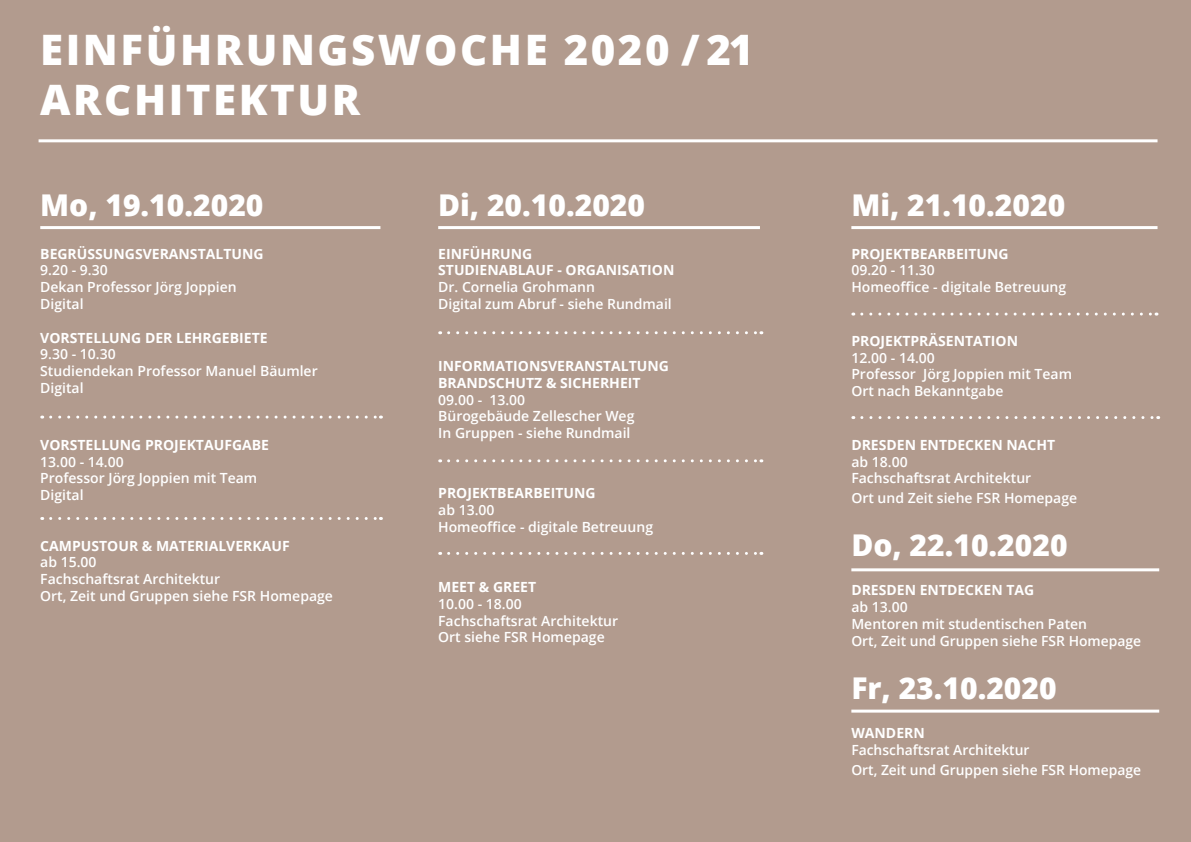
<style>
.page{position:relative;width:1191px;height:842px;background:#b29b8e}
.page>*{position:absolute;margin:0;border:0;box-sizing:border-box;transform-origin:0 0}
.t1{font:800 42px "Open Sans";letter-spacing:.06em;color:#fff}
.t2{font:800 30px "Open Sans";color:#fff}
.t3{font:600 14px "Open Sans";color:#fff}
.t4{font:700 14px/16.8px "Open Sans";color:#fff}
.s1{font-weight:600}
</style>
<div class="page">
<hr style="left:39px;top:139px;width:1118px;height:3px;background:#fff">
<svg style="left:51px;top:416px;width:330px;height:3px"></svg>
<svg style="left:51px;top:517px;width:330px;height:3px"></svg>
<hr style="left:40px;top:226px;width:340px;height:3px;background:#fff">
<svg style="left:448px;top:331px;width:314px;height:3px"></svg>
<svg style="left:448px;top:459px;width:314px;height:3px"></svg>
<svg style="left:448px;top:552px;width:314px;height:3px"></svg>
<svg style="left:861px;top:313px;width:296px;height:3px"></svg>
<svg style="left:862px;top:416px;width:296px;height:3px"></svg>
<hr style="left:851px;top:568px;width:308px;height:3px;background:#fff">
<hr style="left:851px;top:710px;width:308px;height:3px;background:#fff">
<hr style="left:851px;top:226px;width:306px;height:3px;background:#fff">
<hr style="left:438px;top:226px;width:322px;height:3px;background:#fff">
<p class="t1" style="left:40px;top:17px;width:714px">EINFÜHRUNGSWOCHE 2020 / 21</p>
<p class="t1" style="left:40px;top:68px;width:321px">ARCHITEKTUR</p>
<p class="t2" style="left:40px;top:183px;width:225px">Mo, 19.10.2020</p>
<p class="t4" style="left:40px;top:245px;width:225px">BEGRÜSSUNGSVERANSTALTUNG</p>
<p class="t3" style="left:40px;top:261px;width:69px">9.20 - 9.30</p>
<p class="t3" style="left:40px;top:277px;width:198px">Dekan Professor Jörg Joppien</p>
<p class="t3" style="left:40px;top:294px;width:45px">Digital</p>
<p class="t4" style="left:40px;top:329px;width:229px">VORSTELLUNG DER LEHRGEBIETE</p>
<p class="t3" style="left:40px;top:345px;width:77px">9.30 - 10.30</p>
<p class="t3" style="left:40px;top:361px;width:279px">Studiendekan Professor Manuel Bäumler</p>
<p class="t3" style="left:40px;top:378px;width:45px">Digital</p>
<p class="t4" style="left:40px;top:436px;width:230px">VORSTELLUNG PROJEKTAUFGABE</p>
<p class="t3" style="left:40px;top:452px;width:85px">13.00 - 14.00</p>
<p class="t3" style="left:40px;top:469px;width:219px">Professor Jörg Joppien mit Team</p>
<p class="t3" style="left:40px;top:485px;width:45px">Digital</p>
<p class="t4" style="left:40px;top:537px;width:251px">CAMPUSTOUR &amp; MATERIALVERKAUF</p>
<p class="t3" style="left:40px;top:553px;width:58px">ab 15.00</p>
<p class="t3" style="left:40px;top:569px;width:181px">Fachschaftsrat Architektur</p>
<p class="t3" style="left:40px;top:586px;width:294px">Ort, Zeit und Gruppen siehe FSR Homepage</p>
<p class="t2" style="left:438px;top:183px;width:208px">Di, 20.10.2020</p>
<p class="t4" style="left:438px;top:245px;width:96px">EINFÜHRUNG</p>
<p class="t4" style="left:438px;top:261px;width:238px">STUDIENABLAUF - ORGANISATION</p>
<p class="t3" style="left:438px;top:277px;width:158px">Dr. Cornelia Grohmann</p>
<p class="t3" style="left:438px;top:294px;width:235px">Digital zum Abruf - siehe Rundmail</p>
<p class="t4" style="left:438px;top:357px;width:232px">INFORMATIONSVERANSTALTUNG</p>
<p class="t4" style="left:438px;top:374px;width:204px">BRANDSCHUTZ &amp; SICHERHEIT</p>
<p class="t3" style="left:438px;top:390px;width:89px">09.00 - 13.00</p>
<p class="t3" style="left:438px;top:407px;width:198px">Bürogebäude Zellescher Weg</p>
<p class="t3" style="left:438px;top:424px;width:194px">In Gruppen - siehe Rundmail</p>
<p class="t4" style="left:438px;top:484px;width:159px">PROJEKTBEARBEITUNG <span class="s1">ab 13.00</span></p>
<p class="t3" style="left:438px;top:517px;width:216px">Homeoffice - digitale Betreuung</p>
<p class="t4" style="left:438px;top:578px;width:99px">MEET &amp; GREET</p>
<p class="t3" style="left:438px;top:594px;width:85px">10.00 - 18.00</p>
<p class="t3" style="left:438px;top:611px;width:181px">Fachschaftsrat Architektur</p>
<p class="t3" style="left:438px;top:628px;width:168px">Ort siehe FSR Homepage</p>
<p class="t2" style="left:851px;top:183px;width:215px">Mi, 21.10.2020</p>
<p class="t4" style="left:851px;top:245px;width:159px">PROJEKTBEARBEITUNG</p>
<p class="t3" style="left:851px;top:261px;width:85px">09.20 - 11.30</p>
<p class="t3" style="left:851px;top:277px;width:216px">Homeoffice - digitale Betreuung</p>
<p class="t4" style="left:851px;top:332px;width:168px">PROJEKTPRÄSENTATION</p>
<p class="t3" style="left:851px;top:348px;width:85px">12.00 - 14.00</p>
<p class="t3" style="left:851px;top:365px;width:222px">Professor Jörg Joppien mit Team</p>
<p class="t3" style="left:851px;top:381px;width:154px">Ort nach Bekanntgabe</p>
<p class="t4" style="left:851px;top:436px;width:205px">DRESDEN ENTDECKEN NACHT</p>
<p class="t3" style="left:851px;top:452px;width:58px">ab 18.00</p>
<p class="t3" style="left:851px;top:469px;width:181px">Fachschaftsrat Architektur</p>
<p class="t3" style="left:851px;top:489px;width:227px">Ort und Zeit siehe FSR Homepage</p>
<p class="t2" style="left:851px;top:522px;width:218px">Do, 22.10.2020</p>
<p class="t4" style="left:851px;top:582px;width:184px">DRESDEN ENTDECKEN TAG</p>
<p class="t3" style="left:851px;top:598px;width:58px">ab 13.00</p>
<p class="t3" style="left:851px;top:614px;width:237px">Mentoren mit studentischen Paten</p>
<p class="t3" style="left:851px;top:631px;width:291px">Ort, Zeit und Gruppen siehe FSR Homepage</p>
<p class="t2" style="left:851px;top:665px;width:207px">Fr, 23.10.2020</p>
<p class="t4" style="left:851px;top:724px;width:75px">WANDERN</p>
<p class="t3" style="left:851px;top:740px;width:180px">Fachschaftsrat Architektur</p>
<p class="t3" style="left:851px;top:760px;width:291px">Ort, Zeit und Gruppen siehe FSR Homepage</p>
</div>
